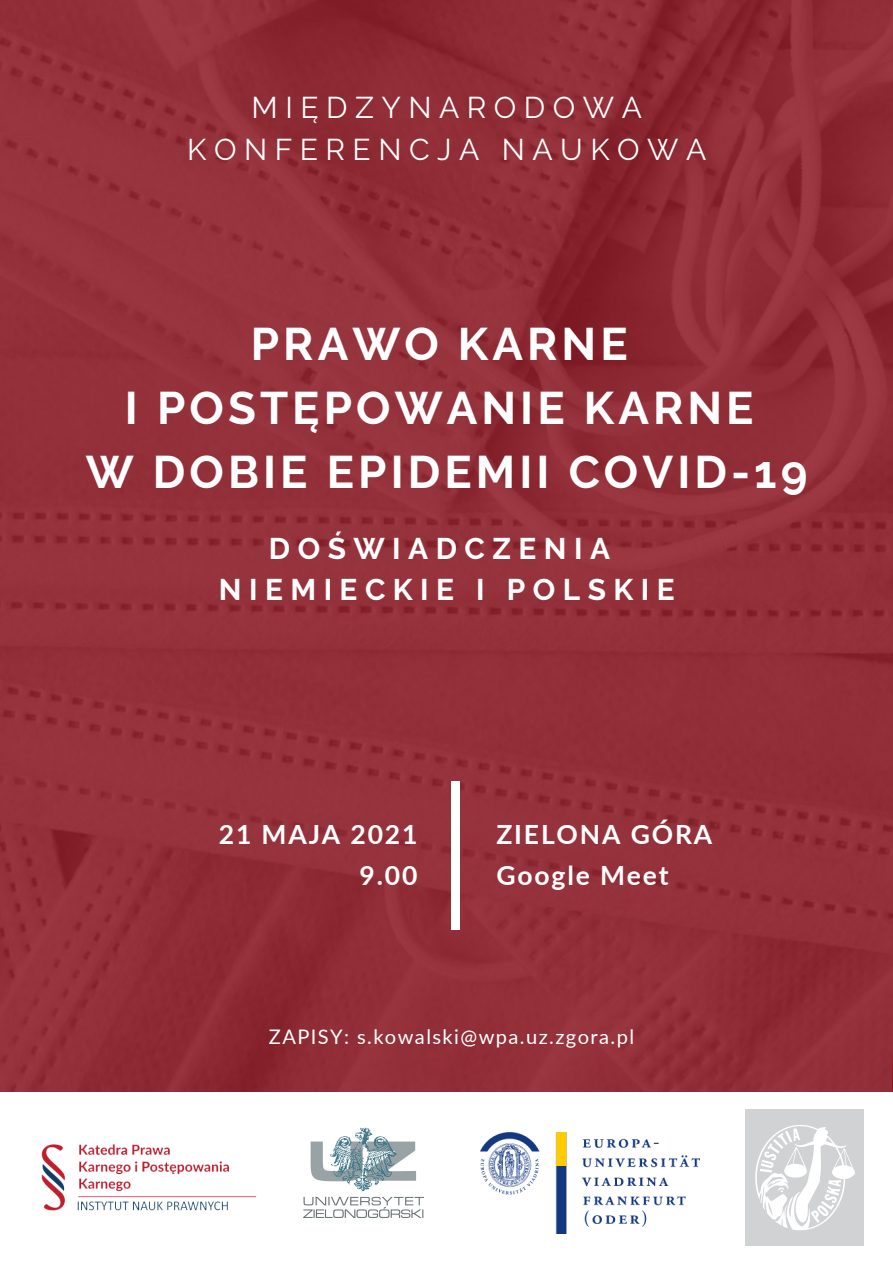
<style>
.page{position:relative;width:893px;height:1263px;background:#fff}
.page>*{position:absolute;margin:0;border:0;box-sizing:border-box;transform-origin:0 0}
.t1{font:700 45.53px "Raleway";letter-spacing:.09em;color:#fff}
.t2{font:30px "Raleway";letter-spacing:.25em;color:#fff}
.t3{font:700 29.78px "Raleway";letter-spacing:.25em;color:#fff}
.t4{font:700 26.47px "Lato";letter-spacing:.07em;color:#fff}
.t5{font:20.1px "Lato";letter-spacing:.07em;color:#fff}
</style>
<div class="page">
<img style="left:0;top:0;width:893px;height:1092px">
<div style="left:451px;top:781px;width:8px;height:148px;background:#fff"></div>
<img style="left:41px;top:1144px;width:216px;height:67px">
<img style="left:303px;top:1127px;width:121px;height:91px">
<img style="left:481px;top:1133px;width:219px;height:100px">
<img style="left:745px;top:1110px;width:118px;height:135px">
<p class="t2" style="left:252px;top:90px;width:392px">MIĘDZYNARODOWA</p>
<p class="t2" style="left:187px;top:131px;width:520px">KONFERENCJA NAUKOWA</p>
<p class="t1" style="left:251px;top:318px;width:378px">PRAWO KARNE</p>
<p class="t1" style="left:125px;top:381px;width:630px">I POSTĘPOWANIE KARNE</p>
<p class="t1" style="left:86px;top:445px;width:723px">W DOBIE EPIDEMII COVID-19</p>
<p class="t3" style="left:269px;top:531px;width:343px">DOŚWIADCZENIA</p>
<p class="t3" style="left:219px;top:572px;width:457px">NIEMIECKIE I POLSKIE</p>
<p class="t4" style="left:219px;top:818px;width:200px">21 MAJA 2021</p>
<p class="t4" style="left:359px;top:859px;width:59px">9.00</p>
<p class="t4" style="left:496px;top:818px;width:217px">ZIELONA GÓRA</p>
<p class="t4" style="left:496px;top:859px;width:174px">Google Meet</p>
<p class="t5" style="left:269px;top:1024px;width:367px">ZAPISY: s.kowalski@wpa.uz.zgora.pl</p>
</div>
